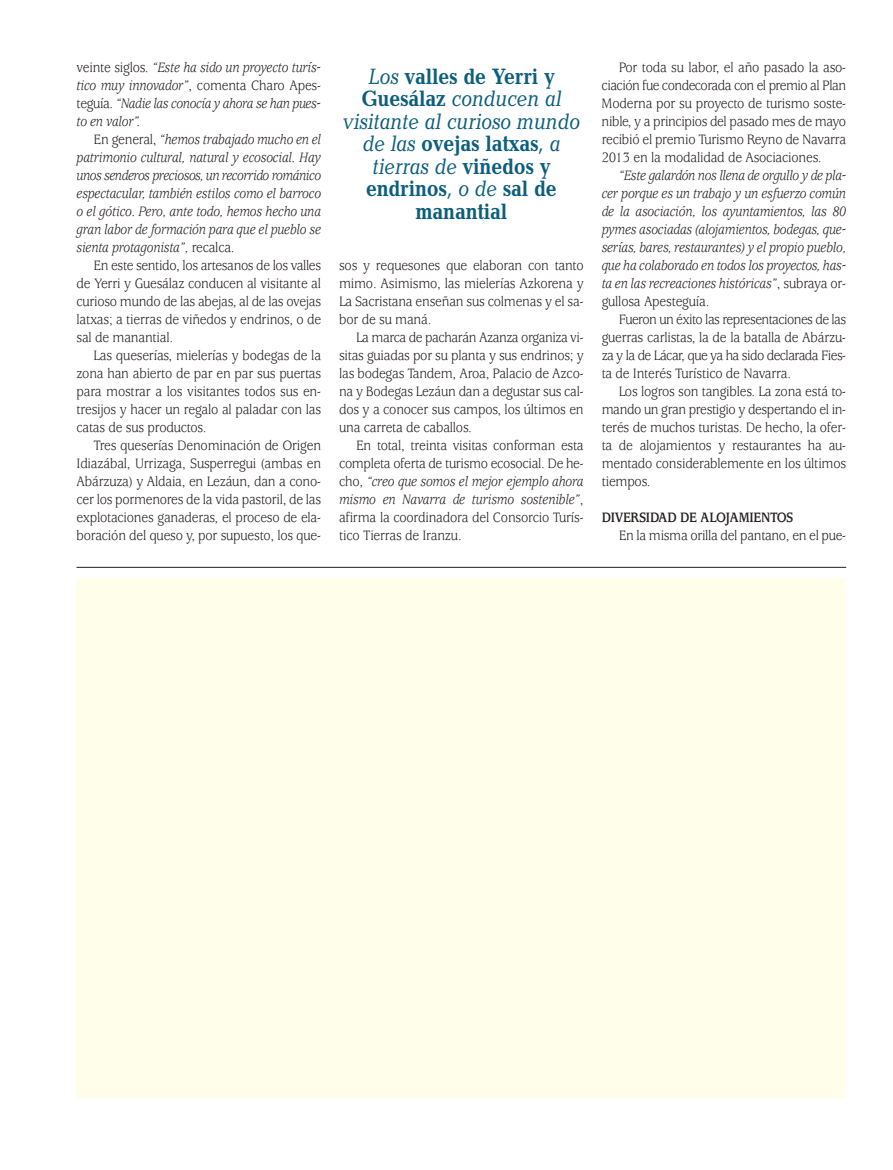
<style>
.page{position:relative;width:893px;height:1170px;background:#fff}
.page>*{position:absolute;margin:0;border:0;box-sizing:border-box;transform-origin:0 0}
.t1{font:700 22.5px/22.5px "Candida";letter-spacing:-.01em;color:#0b5e7d;text-align:center;scale:.87 1}
.t2{font:15px/18px "Usherwood";letter-spacing:-.015em;color:#241f1f;text-align:justify;scale:.9 1}
.t3{font:italic 15px/18px "Usherwood";letter-spacing:-.015em;color:#241f1f;text-align:justify;scale:.9 1}
.t4{font:700 15px "Usherwood";letter-spacing:-.015em;color:#241f1f;scale:.9 1}
.s1{font-style:normal}
.s2{font-weight:400;font-style:italic}
.s3{font-style:italic}
</style>
<div class="page">
<div style="left:77px;top:578px;width:769px;height:519px;background:#fffeeb"></div>
<hr style="left:77px;top:567px;width:769px;height:1px;background:#241f1f">
<p class="t3" style="left:77px;top:60px;width:273px"><span class="s1">veinte siglos.</span> “Este ha sido un proyecto turís&shy;tico muy innovador”<span class="s1">, comenta Charo Apes&shy;teguía.</span> “Nadie las conocía y ahora se han pues&shy;to en valor”.</p>
<p class="t3" style="left:77px;top:132px;width:273px;text-indent:17px"><span class="s1">En general,</span> “hemos trabajado mucho en el patrimonio cultural, natural y ecosocial. Hay unos senderos preciosos, un recorrido románico espectacular, también estilos como el barroco o el gótico. Pero, ante todo, hemos hecho una gran labor de formación para que el pueblo se sienta protagonista”, <span class="s1">recalca.</span></p>
<p class="t2" style="left:77px;top:258px;width:273px;text-indent:17px">En este sentido, los artesanos de los valles de Yerri y Guesálaz conducen al visitante al curioso mundo de las abejas, al de las ovejas latxas; a tierras de viñedos y endrinos, o de sal de manantial.</p>
<p class="t2" style="left:77px;top:348px;width:273px;text-indent:17px">Las queserías, mielerías y bodegas de la zona han abierto de par en par sus puertas para mostrar a los visitantes todos sus en&shy;tresijos y hacer un regalo al paladar con las catas de sus productos.</p>
<p class="t2" style="left:77px;top:438px;width:273px;text-indent:17px">Tres queserías Denominación de Origen Idiazábal, Urrizaga, Susperregui (ambas en Abárzuza) y Aldaia, en Lezáun, dan a cono&shy;cer los pormenores de la vida pastoril, de las explotaciones ganaderas, el proceso de ela&shy;boración del queso y, por supuesto, los que-</p>
<h1 class="t1" style="left:343px;top:67px;width:274px"><span class="s2">Los</span> valles de Yerri y<br>Guesálaz <span class="s2">conducen al visitante al curioso mundo de las</span> ovejas latxas<span class="s2">, a tierras de</span> viñedos y endrinos<span class="s2">, o de</span> sal de manantial</h1>
<p class="t2" style="left:339px;top:258px;width:273px">sos y requesones que elaboran con tanto mimo. Asimismo, las mielerías Azkorena y La Sacristana enseñan sus colmenas y el sa&shy;bor de su maná.</p>
<p class="t2" style="left:339px;top:330px;width:273px;text-indent:17px">La marca de pacharán Azanza organiza vi&shy;sitas guiadas por su planta y sus endrinos; y las bodegas Tandem, Aroa, Palacio de Azco&shy;na y Bodegas Lezáun dan a degustar sus cal&shy;dos y a conocer sus campos, los últimos en una carreta de caballos.</p>
<p class="t2" style="left:339px;top:438px;width:273px;text-indent:17px">En total, treinta visitas conforman esta completa oferta de turismo ecosocial. De he&shy;cho, <span class="s3">“creo que somos el mejor ejemplo ahora mismo en Navarra de turismo sostenible”</span>, afirma la coordinadora del Consorcio Turís&shy;tico Tierras de Iranzu.</p>
<p class="t2" style="left:602px;top:60px;width:273px;text-indent:17px">Por toda su labor, el año pasado la aso&shy;ciación fue condecorada con el premio al Plan Moderna por su proyecto de turismo soste&shy;nible, y a principios del pasado mes de mayo recibió el premio Turismo Reyno de Navarra 2013 en la modalidad de Asociaciones.</p>
<p class="t3" style="left:602px;top:168px;width:273px;text-indent:17px">“Este galardón nos llena de orgullo y de pla&shy;cer porque es un trabajo y un esfuerzo común de la asociación, los ayuntamientos, las 80 pymes asociadas (alojamientos, bodegas, que&shy;serías, bares, restaurantes) y el propio pueblo, que ha colaborado en todos los proyectos, has&shy;ta en las recreaciones históricas”<span class="s1">, subraya or&shy;gullosa Apesteguía.</span></p>
<p class="t2" style="left:602px;top:312px;width:273px;text-indent:17px">Fueron un éxito las representaciones de las guerras carlistas, la de la batalla de Abárzu&shy;za y la de Lácar, que ya ha sido declarada Fies&shy;ta de Interés Turístico de Navarra.</p>
<p class="t2" style="left:602px;top:384px;width:273px;text-indent:17px">Los logros son tangibles. La zona está to&shy;mando un gran prestigio y despertando el in&shy;terés de muchos turistas. De hecho, la ofer&shy;ta de alojamientos y restaurantes ha au&shy;mentado considerablemente en los últimos tiempos.</p>
<p class="t4" style="left:602px;top:512px;width:214px">DIVERSIDAD DE ALOJAMIENTOS</p>
<p class="t2" style="left:619px;top:528px;width:254px">En la misma orilla del pantano, en el pue-</p>
</div>
